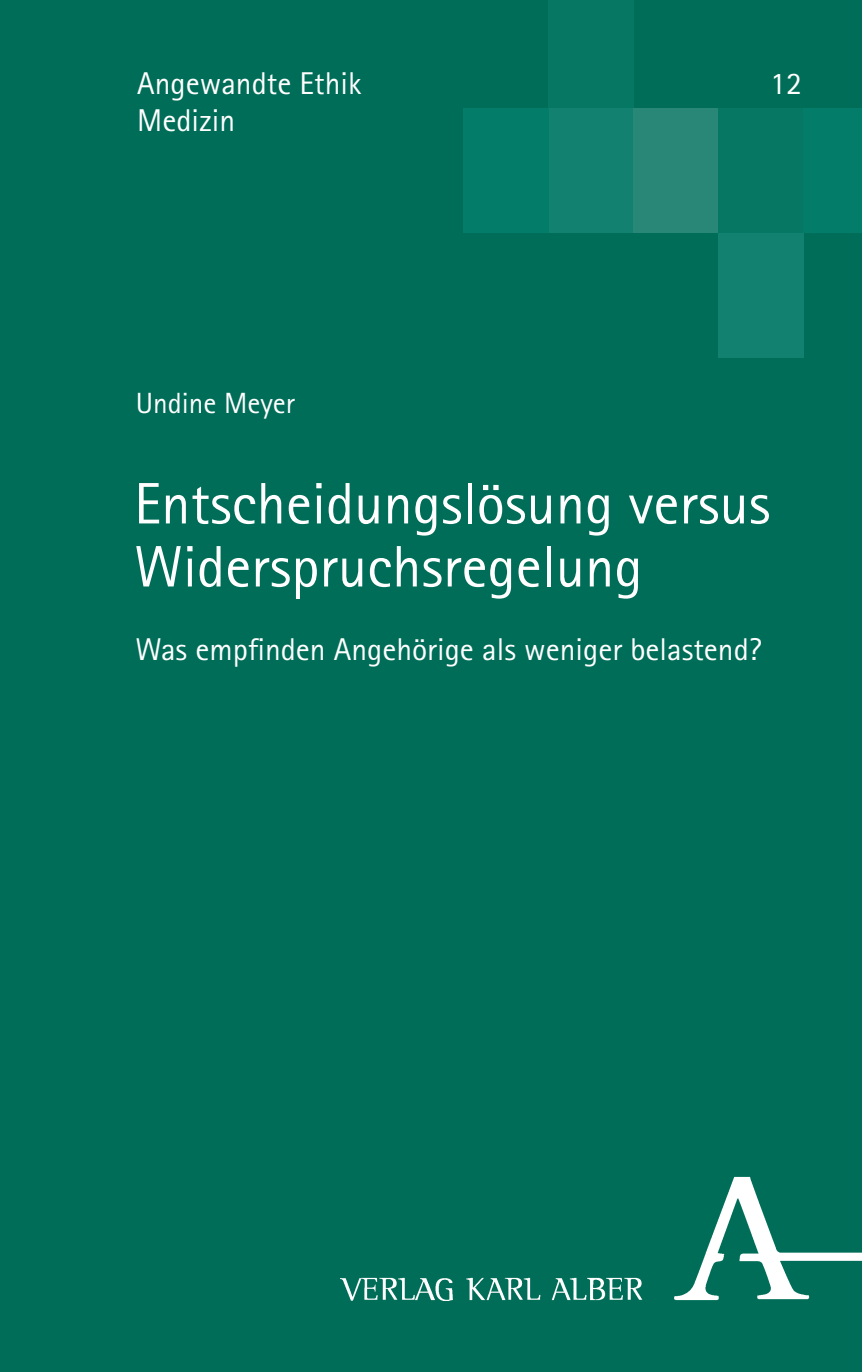
<style>
.page{position:relative;width:862px;height:1372px;background:#fff}
.page>*{position:absolute;margin:0;border:0;box-sizing:border-box;transform-origin:0 0}
.t1{font:58.5px/63px "Rotis Sans Serif Pro";color:#fff}
.t2{font:31.5px "Rotis Sans Serif Pro";color:#fff}
.t3{font:29.25px "Rotis Sans Serif Pro";color:#fff}
</style>
<div class="page">
<div style="left:0;top:0;width:861px;height:1371px;background:#006d58"></div>
<img style="left:340px;top:1176px;width:521px;height:124px">
<div style="left:548px;top:0;width:85px;height:109px;background:#057763"></div>
<div style="left:548px;top:109px;width:85px;height:124px;background:#138170"></div>
<div style="left:633px;top:109px;width:85px;height:124px;background:#288777"></div>
<div style="left:718px;top:109px;width:85px;height:124px;background:#057763"></div>
<div style="left:718px;top:233px;width:85px;height:124px;background:#138170"></div>
<div style="left:803px;top:109px;width:58px;height:124px;background:#047c6a"></div>
<div style="left:462px;top:109px;width:86px;height:124px;background:#047c6a"></div>
<p class="t2" style="left:137px;top:64px;width:225px">Angewandte Ethik</p>
<p class="t2" style="left:769px;top:64px;width:33px">12</p>
<p class="t2" style="left:137px;top:102px;width:99px">Medizin</p>
<p class="t3" style="left:136px;top:385px;width:161px">Undine Meyer</p>
<h1 class="t1" style="left:134px;top:472px;width:637px">Entscheidungslösung versus<br>Widerspruchsregelung</h1>
<p class="t2" style="left:135px;top:630px;width:627px">Was empfinden Angehörige als weniger belastend?</p>
</div>
